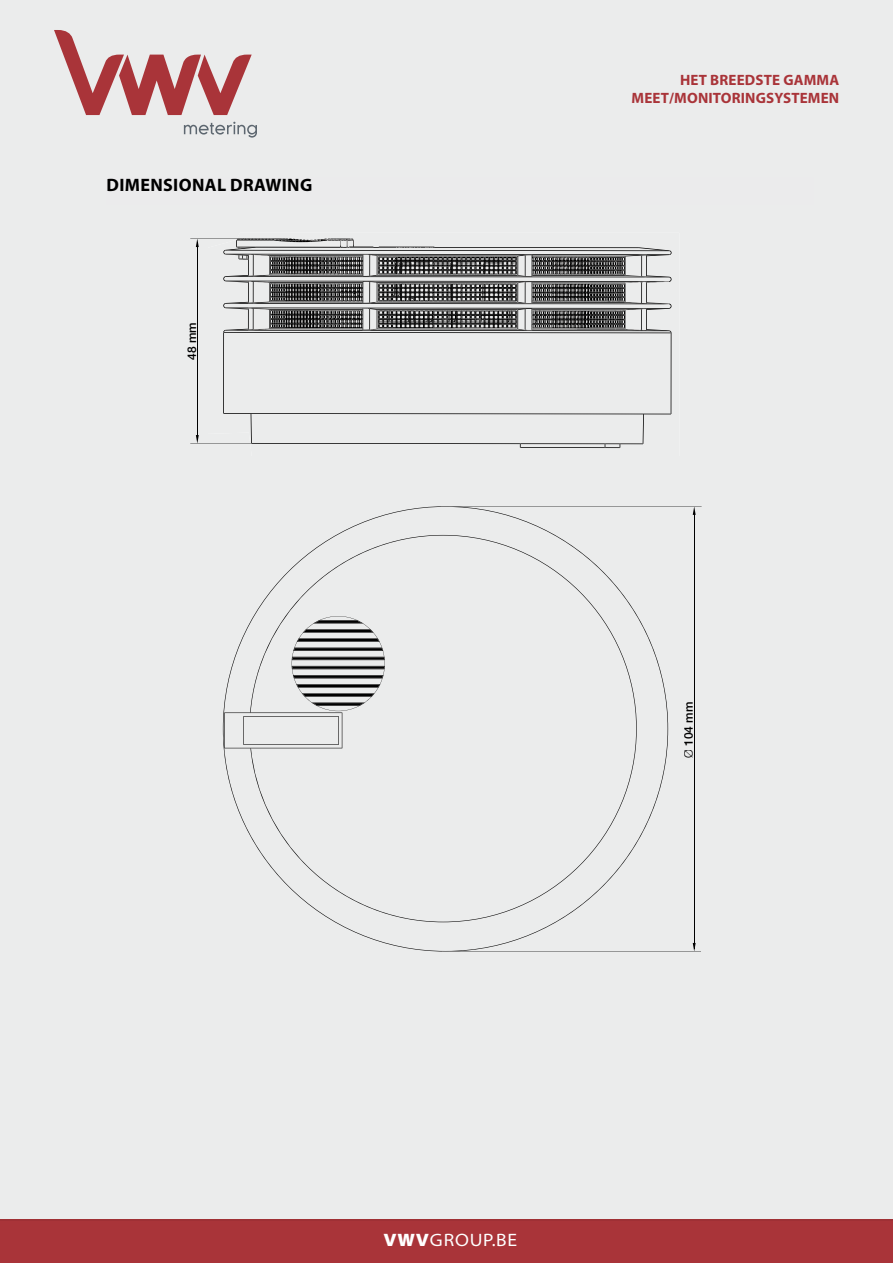
<style>
.page{position:relative;width:893px;height:1263px;background:#fff}
.page>*{position:absolute;margin:0;border:0;box-sizing:border-box;transform-origin:0 0}
.t1{font:300 21px "Helvetica Neue LT Pro";color:#000}
.t2{font:700 18px "Myriad Pro";letter-spacing:.02em;color:#000}
.t3{font:semi-expanded 18px "Myriad Pro";letter-spacing:.045em;color:#fff}
.t4{font:700 15px/18px "Myriad Pro";letter-spacing:.01em;color:#a93439;text-align:right}
.t5{font:500 12px "Helvetica Neue LT Pro";color:#000}
.s1{font-weight:300}
.s2{font-weight:900}
</style>
<div class="page">
<div style="left:0;top:1219px;width:893px;height:44px;background:#a93439"></div>
<div style="left:0;top:0;width:893px;height:1219px;background:#ebecec"></div>
<hr style="left:0;top:1219px;width:880px;height:2px;background:#9f3035">
<div style="left:223px;top:506px;width:445px;height:445px;background:#ebecec"></div>
<svg style="left:224px;top:616px;width:161px;height:132px;background:#ccc"></svg>
<hr style="left:694px;top:515px;width:1px;height:428px;background:#000">
<svg style="left:441px;top:506px;width:261px;height:9px;background:#dddede"></svg>
<div style="left:684px;top:750px;width:9px;height:8px;background:#ebecec"></div>
<div style="left:684px;top:703px;width:9px;height:46px;background:#ebecec"></div>
<svg style="left:442px;top:943px;width:259px;height:9px;background:#dddede"></svg>
<div style="left:208px;top:233px;width:471px;height:223px;background:#ebecec"></div>
<div style="left:187px;top:323px;width:9px;height:37px;background:#ebecec"></div>
<div style="left:106px;top:177px;width:708px;height:28px;background:#ebebec"></div>
<svg style="left:184px;top:122px;width:73px;height:16px"></svg>
<svg style="left:54px;top:30px;width:198px;height:85px;background:#d2a6a8"></svg>
<svg style="left:190px;top:238px;width:482px;height:210px;background:#c1c2c2"></svg>
<p class="t2" style="left:106px;top:173px;width:207px">DIMENSIONAL DRAWING</p>
<h1 class="t1" style="left:108px;top:173px;width:189px">Dimensional drawing</h1>
<p class="t5" style="left:185px;top:360px;width:39px;rotate:-90deg">48 mm</p>
<p class="t4" style="left:631px;top:71px;width:209px">HET BREEDSTE GAMMA<br>MEET/MONITORINGSYSTEMEN</p>
<p class="t5" style="left:681px;top:758px;width:58px;rotate:-90deg"><span class="s1">Ø</span> 104 mm</p>
<p class="t3" style="left:383px;top:1230px;width:135px"><span class="s2">VWV</span>GROUP.BE</p>
</div>
